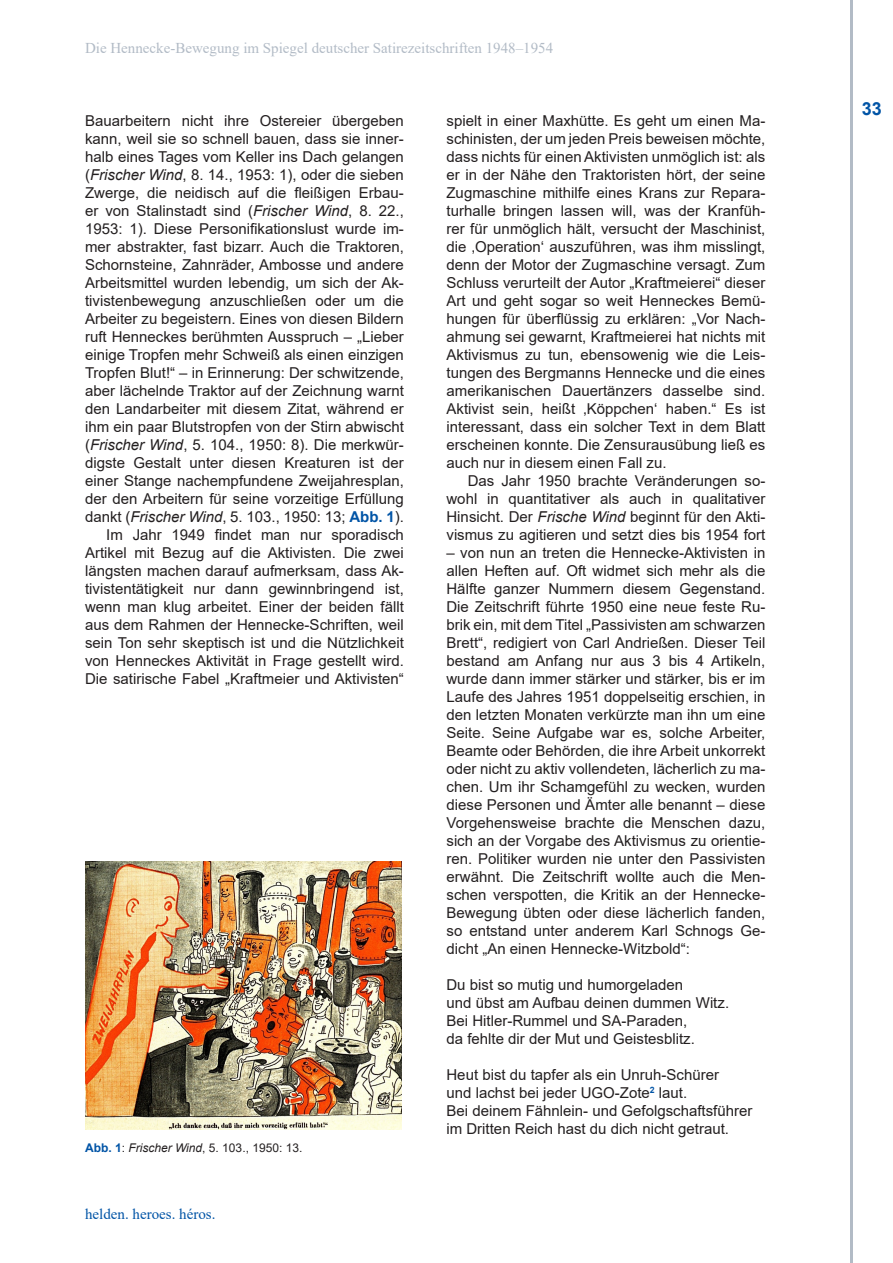
<style>
.page{position:relative;width:893px;height:1263px;background:#fff}
.page>*{position:absolute;margin:0;border:0;box-sizing:border-box;transform-origin:0 0}
.t1{font:700 18px "Arial";color:#0154a6}
.Text{font:15px/18px "Arial";color:#231f20;text-align:justify}
.t2{font:15px "Times New Roman";color:#b2bbc6}
.t3{font:15px "Times New Roman";color:#0154a6}
.Endnote_text{font:12px "Arial";color:#231f20}
.s1{font-style:italic}
.s2{font-weight:700;color:#0154a6}
</style>
<div class="page">
<hr style="left:850px;top:0;width:3px;height:1263px;background:#b2bbc6">
<img style="left:85px;top:861px;width:316px;height:268px">
<p class="t2" style="left:85px;top:37px;width:470px">Die Hennecke-Bewegung im Spiegel deutscher Satirezeitschriften 1948–1954</p>
<p class="Text" style="left:85px;top:112px;width:320px">Bauarbeitern nicht ihre Ostereier übergeben kann, weil sie so schnell bauen, dass sie inner&shy;halb eines Tages vom Keller ins Dach gelangen (<span class="s1">Frischer Wind</span>, 8. 14., 1953: 1), oder die sieben Zwerge, die neidisch auf die fleißigen Erbau&shy;er von Stalinstadt sind (<span class="s1">Frischer Wind</span>, 8. 22., 1953: 1). Diese Personifikationslust wurde im&shy;mer abstrakter, fast bizarr. Auch die Traktoren, Schornsteine, Zahnräder, Ambosse und andere Arbeitsmittel wurden lebendig, um sich der Ak&shy;tivistenbewegung anzuschließen oder um die Arbeiter zu begeistern. Eines von diesen Bildern ruft Henneckes berühmten Ausspruch – „Lieber einige Tropfen mehr Schweiß als einen einzigen Tropfen Blut!“ – in Erinnerung: Der schwitzende, aber lächelnde Traktor auf der Zeichnung warnt den Landarbeiter mit diesem Zitat, während er ihm ein paar Blutstropfen von der Stirn abwischt (<span class="s1">Frischer Wind</span>, 5. 104., 1950: 8). Die merkwür&shy;digste Gestalt unter diesen Kreaturen ist der einer Stange nachempfundene Zweijahresplan, der den Arbeitern für seine vorzeitige Erfüllung dankt (<span class="s1">Frischer Wind</span>, 5. 103., 1950: 13; <span class="s2">Abb. 1</span>).</p>
<p class="Text" style="left:85px;top:526px;width:320px;text-indent:21px">Im Jahr 1949 findet man nur sporadisch Artikel mit Bezug auf die Aktivisten. Die zwei längsten machen darauf aufmerksam, dass Ak&shy;tivistentätigkeit nur dann gewinnbringend ist, wenn man klug arbeitet. Einer der beiden fällt aus dem Rahmen der Hennecke-Schriften, weil sein Ton sehr skeptisch ist und die Nützlichkeit von Henneckes Aktivität in Frage gestellt wird.<br>Die satirische Fabel „Kraftmeier und Aktivisten“</p>
<p class="Endnote_text" style="left:85px;top:1139px;width:219px"><span class="s2">Abb. 1</span>: <span class="s1">Frischer Wind</span>, 5. 103., 1950: 13.</p>
<p class="t3" style="left:85px;top:1204px;width:132px">helden. heroes. héros.</p>
<p class="Text" style="left:446px;top:112px;width:320px">spielt in einer Maxhütte. Es geht um einen Ma&shy;schinisten, der um jeden Preis beweisen möchte, dass nichts für einen Aktivisten unmöglich ist: als er in der Nähe den Traktoristen hört, der seine Zugmaschine mithilfe eines Krans zur Repara&shy;turhalle bringen lassen will, was der Kranfüh&shy;rer für unmöglich hält, versucht der Maschinist, die ‚Operation‘ auszuführen, was ihm misslingt, denn der Motor der Zugmaschine versagt. Zum Schluss verurteilt der Autor „Kraftmeierei“ dieser Art und geht sogar so weit Henneckes Bemü&shy;hungen für überflüssig zu erklären: „Vor Nach&shy;ahmung sei gewarnt, Kraftmeierei hat nichts mit Aktivismus zu tun, ebensowenig wie die Leis&shy;tungen des Bergmanns Hennecke und die eines amerikanischen Dauertänzers dasselbe sind.<br>Aktivist sein, heißt ‚Köppchen‘ haben.“ Es ist interessant, dass ein solcher Text in dem Blatt erscheinen konnte. Die Zensurausübung ließ es auch nur in diesem einen Fall zu.</p>
<p class="Text" style="left:446px;top:472px;width:320px;text-indent:21px">Das Jahr 1950 brachte Veränderungen so&shy;wohl in quantitativer als auch in qualitativer Hinsicht. Der <span class="s1">Frische Wind</span> beginnt für den Akti&shy;vismus zu agitieren und setzt dies bis 1954 fort</p>
<p class="Text" style="left:446px;top:544px;width:320px">– von nun an treten die Hennecke-Aktivisten in allen Heften auf. Oft widmet sich mehr als die Hälfte ganzer Nummern diesem Gegenstand.<br>Die Zeitschrift führte 1950 eine neue feste Ru&shy;brik ein, mit dem Titel „Passivisten am schwarzen Brett“, redigiert von Carl Andrießen. Dieser Teil bestand am Anfang nur aus 3 bis 4 Artikeln, wurde dann immer stärker und stärker, bis er im Laufe des Jahres 1951 doppelseitig erschien, in den letzten Monaten verkürzte man ihn um eine Seite. Seine Aufgabe war es, solche Arbeiter, Beamte oder Behörden, die ihre Arbeit unkorrekt oder nicht zu aktiv vollendeten, lächerlich zu ma&shy;chen. Um ihr Schamgefühl zu wecken, wurden diese Personen und Ämter alle benannt – diese Vorgehensweise brachte die Menschen dazu, sich an der Vorgabe des Aktivismus zu orientie&shy;ren. Politiker wurden nie unter den Passivisten erwähnt. Die Zeitschrift wollte auch die Men&shy;schen verspotten, die Kritik an der Hennecke-Bewegung übten oder diese lächerlich fanden, so entstand unter anderem Karl Schnogs Ge&shy;dicht „An einen Hennecke-Witzbold“:</p>
<p class="Text" style="left:446px;top:976px;width:238px">Du bist so mutig und humorgeladen</p>
<p class="Text" style="left:446px;top:994px;width:284px">und übst am Aufbau deinen dummen Witz.</p>
<p class="Text" style="left:446px;top:1012px;width:242px">Bei Hitler-Rummel und SA-Paraden,</p>
<p class="Text" style="left:446px;top:1030px;width:250px">da fehlte dir der Mut und Geistesblitz.</p>
<p class="Text" style="left:446px;top:1066px;width:274px">Heut bist du tapfer als ein Unruh-Schürer</p>
<p class="Text" style="left:446px;top:1084px;width:242px">und lachst bei jeder UGO-Zote<sup>2</sup> laut.</p>
<p class="Text" style="left:446px;top:1102px;width:307px">Bei deinem Fähnlein- und Gefolgschaftsführer</p>
<p class="Text" style="left:446px;top:1120px;width:284px">im Dritten Reich hast du dich nicht getraut.</p>
<p class="t1" style="left:862px;top:96px;width:22px">33</p>
</div>
